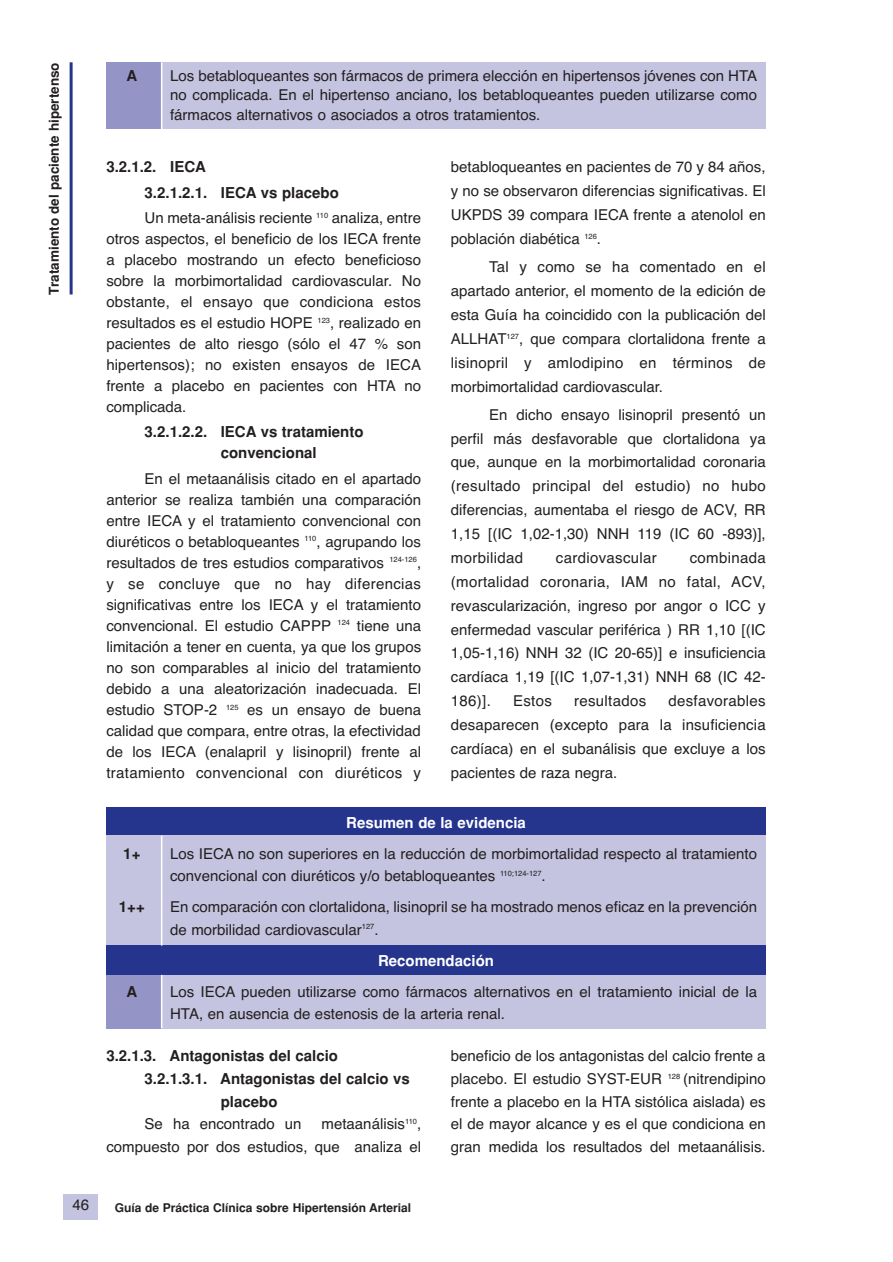
<style>
.page{position:relative;width:893px;height:1262px;background:#fff}
.page>*{position:absolute;margin:0;border:0;box-sizing:border-box;transform-origin:0 0}
.t1{font:15px/23.9px "Helvetica";color:#231f1f;text-align:justify}
.t2{font:700 15px/21px "Helvetica";color:#231f1f}
.t3{font:700 15px "Helvetica";color:#fff}
.t4{font:15px "Helvetica";letter-spacing:.02em;color:#231f1f}
.t5{font:700 13.5px "Helvetica";color:#231f1f}
.t6{font:700 12px "Helvetica";color:#231f1f}
.s1{font-weight:700}
</style>
<div class="page">
<div style="left:106px;top:62px;width:659px;height:67px;background:#c4c3e0"></div>
<div style="left:106px;top:62px;width:56px;height:67px;background:#9594c6"></div>
<div style="left:64px;top:1193px;width:34px;height:26px;background:#c4c3e0"></div>
<div style="left:106px;top:807px;width:659px;height:221px;background:#c4c3e0"></div>
<div style="left:106px;top:974px;width:56px;height:54px;background:#9594c6"></div>
<hr style="left:70px;top:62px;width:3px;height:232px;background:#25358e">
<div style="left:106px;top:807px;width:659px;height:28px;background:#25358e"></div>
<div style="left:106px;top:945px;width:659px;height:29px;background:#25358e"></div>
<hr style="left:161px;top:835px;width:1px;height:110px;background:#fff">
<hr style="left:161px;top:975px;width:1px;height:53px;background:#fff">
<hr style="left:161px;top:62px;width:1px;height:67px;background:#fff">
<p class="t5" style="left:49px;top:294px;width:234px;rotate:-90deg">Tratamiento del paciente hipertenso</p>
<p class="t2" style="left:126px;top:66px;width:12px">A</p>
<p class="t1" style="left:170px;top:67px;width:588px;line-height:19.5px">Los betabloqueantes son fármacos de primera elección en hipertensos jóvenes con HTA no complicada. En el hipertenso anciano, los betabloqueantes pueden utilizarse como fármacos alternativos o asociados a otros tratamientos.</p>
<p class="t1" style="left:145px;top:156px;width:278px;line-height:25.2px;text-align:left;text-indent:-38px"><span class="s1">3.2.1.2. IECA<br>3.2.1.2.1. IECA vs placebo<br></span>Un meta-análisis reciente <sup>110</sup> analiza, entre</p>
<p class="t1" style="left:106px;top:230px;width:316px;line-height:21px">otros aspectos, el beneficio de los IECA frente a placebo mostrando un efecto beneficioso sobre la morbimortalidad cardiovascular. No obstante, el ensayo que condiciona estos resultados es el estudio HOPE <sup>123</sup>, realizado en pacientes de alto riesgo (sólo el 47 % son hipertensos); no existen ensayos de IECA frente a placebo en pacientes con HTA no complicada.</p>
<p class="t2" style="left:221px;top:423px;width:144px;text-indent:-76px">3.2.1.2.2. IECA vs tratamiento convencional</p>
<p class="t1" style="left:106px;top:469px;width:316px;line-height:21px;text-indent:38px">En el metaanálisis citado en el apartado anterior se realiza también una comparación entre IECA y el tratamiento convencional con diuréticos o betabloqueantes <sup>110</sup>, agrupando los resultados de tres estudios comparativos <sup>124-126</sup>, y se concluye que no hay diferencias significativas entre los IECA y el tratamiento convencional. El estudio CAPPP <sup>124</sup> tiene una limitación a tener en cuenta, ya que los grupos no son comparables al inicio del tratamiento debido a una aleatorización inadecuada. El estudio STOP-2 <sup>125</sup> es un ensayo de buena calidad que compara, entre otras, la efectividad de los IECA (enalapril y lisinopril) frente al tratamiento convencional con diuréticos y</p>
<p class="t1" style="left:451px;top:157px;width:316px">betabloqueantes en pacientes de 70 y 84 años, y no se observaron diferencias significativas. El UKPDS 39 compara IECA frente a atenolol en población diabética <sup>126</sup>.</p>
<p class="t1" style="left:451px;top:256px;width:316px;text-indent:38px">Tal y como se ha comentado en el apartado anterior, el momento de la edición de esta Guía ha coincidido con la publicación del ALLHAT<sup>127</sup>, que compara clortalidona frente a lisinopril y amlodipino en términos de morbimortalidad cardiovascular.</p>
<p class="t1" style="left:451px;top:404px;width:316px;text-indent:38px">En dicho ensayo lisinopril presentó un perfil más desfavorable que clortalidona ya que, aunque en la morbimortalidad coronaria (resultado principal del estudio) no hubo diferencias, aumentaba el riesgo de ACV, RR 1,15 [(IC 1,02-1,30) NNH 119 (IC 60 -893)], morbilidad</p>
<p class="t1" style="left:451px;top:547px;width:316px;text-indent:239px">combinada (mortalidad coronaria, IAM no fatal, ACV, revascularización, ingreso por angor o ICC y enfermedad vascular periférica ) RR 1,10 [(IC 1,05-1,16) NNH 32 (IC 20-65)] e insuficiencia cardíaca 1,19 [(IC 1,07-1,31) NNH 68 (IC 42- 186)].</p>
<p class="t4" style="left:556px;top:552px;width:102px">cardiovascular</p>
<p class="t1" style="left:451px;top:690px;width:316px;text-indent:217px">desfavorables desaparecen (excepto para la insuficiencia cardíaca) en el subanálisis que excluye a los pacientes de raza negra.</p>
<p class="t1" style="left:513px;top:690px;width:40px">Estos</p>
<p class="t4" style="left:574px;top:695px;width:74px">resultados</p>
<p class="t3" style="left:346px;top:817px;width:181px">Resumen de la evidencia</p>
<p class="t2" style="left:123px;top:844px;width:19px">1+</p>
<p class="t1" style="left:170px;top:843px;width:588px;line-height:22.5px">Los IECA no son superiores en la reducción de morbimortalidad respecto al tratamiento convencional con diuréticos y/o betabloqueantes <sup>110;124-127</sup>.</p>
<p class="t2" style="left:119px;top:898px;width:27px">1++</p>
<p class="t1" style="left:170px;top:897px;width:588px;line-height:22.5px">En comparación con clortalidona, lisinopril se ha mostrado menos eficaz en la prevención de morbilidad cardiovascular<sup>127</sup>.</p>
<p class="t3" style="left:378px;top:955px;width:117px">Recomendación</p>
<p class="t2" style="left:126px;top:982px;width:12px">A</p>
<p class="t1" style="left:170px;top:981px;width:588px;line-height:22.5px">Los IECA pueden utilizarse como fármacos alternativos en el tratamiento inicial de la<br>HTA, en ausencia de estenosis de la arteria renal.</p>
<p class="t2" style="left:106px;top:1047px;width:233px">3.2.1.3. Antagonistas del calcio</p>
<p class="t2" style="left:145px;top:1069px;width:267px">3.2.1.3.1. Antagonistas del calcio vs</p>
<p class="t2" style="left:221px;top:1092px;width:58px">placebo</p>
<p class="t1" style="left:145px;top:1113px;width:158px">Se ha encontrado un</p>
<p class="t1" style="left:106px;top:1114px;width:316px;line-height:22.6px;text-align:right">metaanálisis<sup>110</sup>,<br>compuesto por dos estudios, que analiza el</p>
<p class="t1" style="left:451px;top:1046px;width:316px;line-height:22.6px">beneficio de los antagonistas del calcio frente a placebo. El estudio SYST-EUR <sup>128</sup> (nitrendipino frente a placebo en la HTA sistólica aislada) es el de mayor alcance y es el que condiciona en gran medida los resultados del metaanálisis.</p>
<p class="t1" style="left:72px;top:1194px;width:18px">46</p>
<p class="t6" style="left:115px;top:1203px;width:298px">Guía de Práctica Clínica sobre Hipertensión Arterial</p>
</div>
